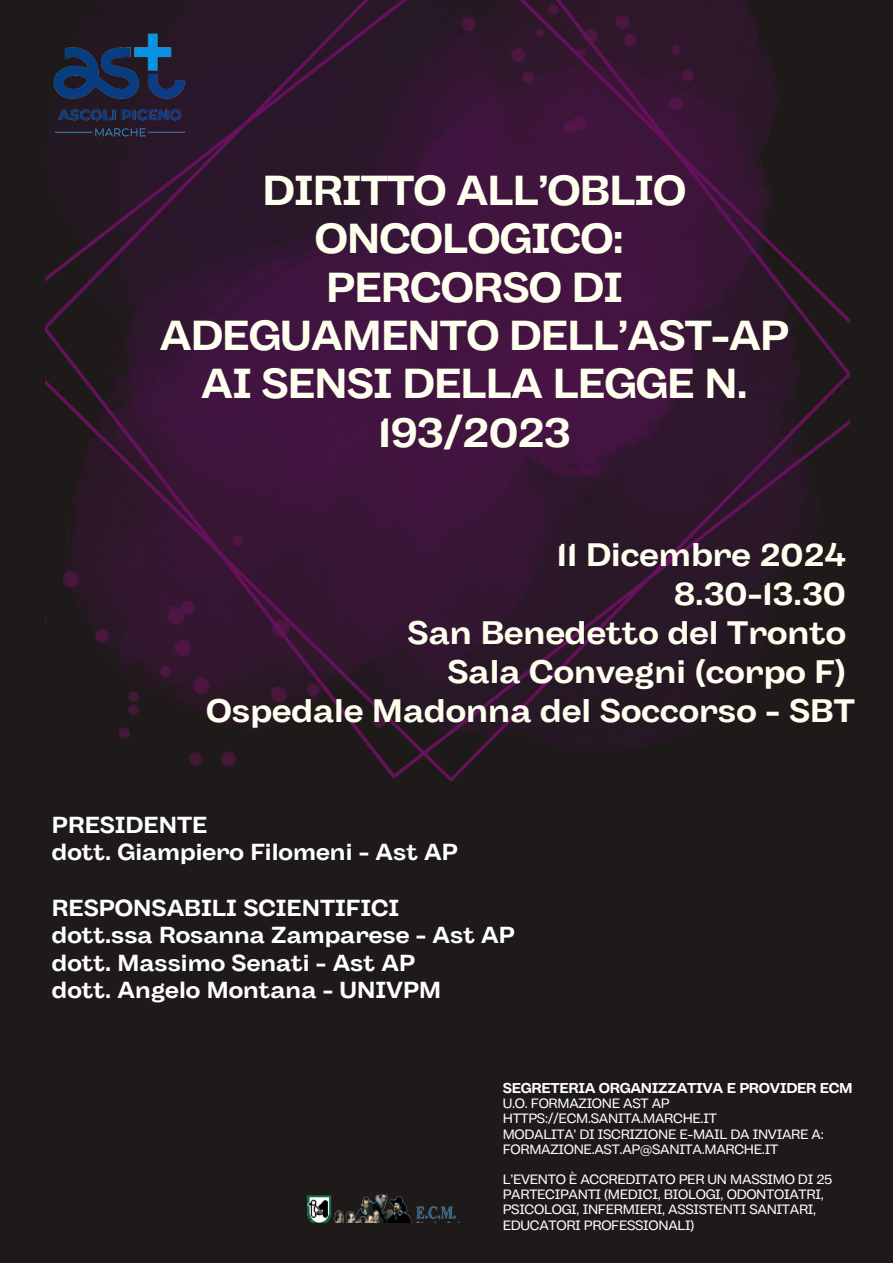
<style>
.page{position:relative;width:893px;height:1263px;background:#1e1a1a}
.page>*{position:absolute;margin:0;border:0;box-sizing:border-box;transform-origin:0 0}
.t1{font:700 41.92px/48.4px "Body Grotesque Fit";letter-spacing:-.02em;color:#ffffef;text-align:center}
.t2{font:700 32.47px/38.8px "Body Grotesque Fit";color:#ffffef;text-align:right}
.t3{font:700 23.17px/27.6px "Body Grotesque Fit";color:#fff}
.t4{font:700 14.25px "Body Grotesque Fit";letter-spacing:-.02em;color:#fff}
.t5{font:13.5px/15.1px "Body Grotesque Fit";letter-spacing:-.02em;color:#fff}
</style>
<div class="page">
<img style="left:45px;top:0;width:804px;height:782px">
<img style="left:307px;top:1194px;width:153px;height:29px">
<p class="t1" style="left:160px;top:169px;width:631px">DIRITTO ALL’OBLIO<br>ONCOLOGICO:<br>PERCORSO DI<br>ADEGUAMENTO DELL’AST-AP<br>AI SENSI DELLA LEGGE N.<br>193/2023</p>
<h1 class="t2" style="left:206px;top:538px;width:650px">11 Dicembre 2024<br>8.30-13.30<br>San Benedetto del Tronto<br>Sala Convegni (corpo F)<br>Ospedale Madonna del Soccorso - SBT</h1>
<h2 class="t3" style="left:52px;top:813px;width:407px">PRESIDENTE<br>dott. Giampiero Filomeni - Ast AP</h2>
<h3 class="t3" style="left:52px;top:895px;width:464px">RESPONSABILI SCIENTIFICI<br>dott.ssa Rosanna Zamparese - Ast AP dott. Massimo Senati - Ast AP<br>dott. Angelo Montana - UNIVPM</h3>
<p class="t4" style="left:503px;top:1080px;width:351px">SEGRETERIA ORGANIZZATIVA E PROVIDER ECM</p>
<p class="t5" style="left:503px;top:1097px;width:216px">U.O. FORMAZIONE AST AP<br>HTTPS://ECM.SANITA.MARCHE.IT</p>
<p class="t5" style="left:503px;top:1127px;width:322px">MODALITA’ DI ISCRIZIONE E-MAIL DA INVIARE A:<br>FORMAZIONE.AST.AP@SANITA.MARCHE.IT</p>
<p class="t5" style="left:503px;top:1173px;width:331px">L’EVENTO È ACCREDITATO PER UN MASSIMO DI 25<br>PARTECIPANTI (MEDICI, BIOLOGI, ODONTOIATRI, PSICOLOGI, INFERMIERI, ASSISTENTI SANITARI, EDUCATORI PROFESSIONALI)</p>
</div>
